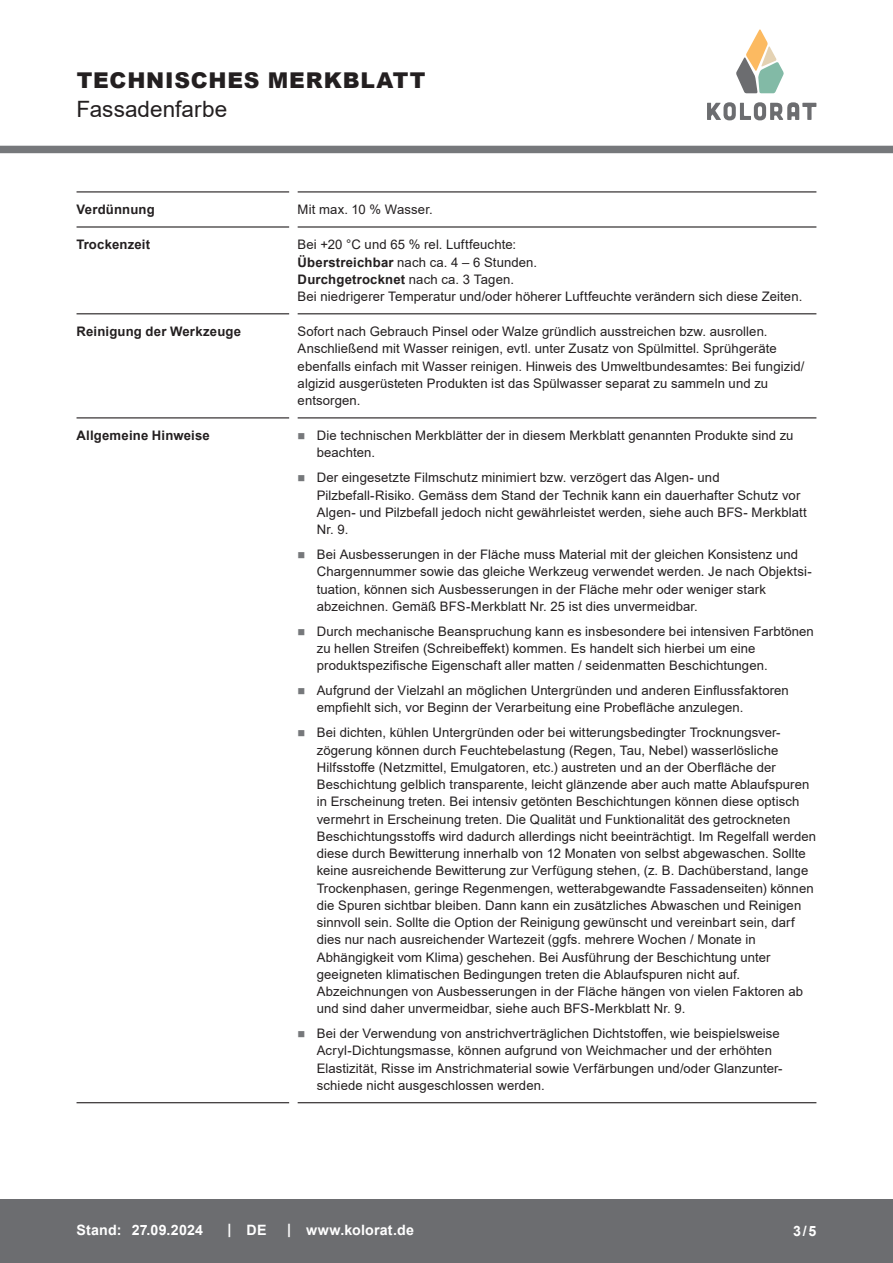
<style>
.page{position:relative;width:893px;height:1263px;background:#fff}
.page>*{position:absolute;margin:0;border:0;box-sizing:border-box;transform-origin:0 0}
.CB_AF_Kopf_Produktname_klein{font:22.5px "Arial";letter-spacing:.005em;color:#231f20}
.CB_AF_Kopf_TM{font:900 21.75px "Arial";letter-spacing:.035em;color:#231f20}
.CB_AF_Fuß_Stand_linksb{font:700 14.25px "Arial";letter-spacing:.01em;color:#fff}
.CB_AF_Text_Standard{font:13.2px/17.2px "Arial";letter-spacing:.01em;color:#231f20}
.CB_AF_Abschnitt_Ueberschrift{font:700 13.2px "Arial";letter-spacing:.015em;color:#231f20}
.s1{font-weight:700}
</style>
<div class="page">
<div style="left:0;top:146px;width:893px;height:7px;background:#76787b"></div>
<div style="left:0;top:1199px;width:893px;height:64px;background:#6c6d70"></div>
<hr style="left:77px;top:191px;width:212px;height:1px;background:#231f20">
<hr style="left:298px;top:191px;width:518px;height:1px;background:#231f20">
<hr style="left:77px;top:226px;width:212px;height:2px;background:#231f20">
<hr style="left:298px;top:226px;width:518px;height:2px;background:#231f20">
<hr style="left:77px;top:313px;width:212px;height:1px;background:#231f20">
<hr style="left:298px;top:313px;width:518px;height:1px;background:#231f20">
<hr style="left:77px;top:417px;width:212px;height:1px;background:#231f20">
<hr style="left:298px;top:417px;width:518px;height:1px;background:#231f20">
<hr style="left:77px;top:1102px;width:212px;height:1px;background:#231f20">
<hr style="left:298px;top:1102px;width:518px;height:1px;background:#231f20">
<svg style="left:707px;top:102px;width:109px;height:18px"></svg>
<svg style="left:736px;top:29px;width:48px;height:64px"></svg>
<p class="CB_AF_Kopf_TM" style="left:77px;top:65px;width:350px">TECHNISCHES MERKBLATT</p>
<p class="CB_AF_Kopf_Produktname_klein" style="left:77px;top:94px;width:152px">Fassadenfarbe</p>
<p class="CB_AF_Abschnitt_Ueberschrift" style="left:77px;top:200px;width:80px">Verdünnung</p>
<p class="CB_AF_Text_Standard" style="left:298px;top:201px;width:136px">Mit max. 10 % Wasser.</p>
<p class="CB_AF_Abschnitt_Ueberschrift" style="left:77px;top:235px;width:75px">Trockenzeit</p>
<p class="CB_AF_Text_Standard" style="left:298px;top:236px;width:506px">Bei +20 °C und 65 % rel. Luftfeuchte:<br><span class="s1">Überstreichbar</span> nach ca. 4 – 6 Stunden.<br><span class="s1">Durchgetrocknet</span> nach ca. 3 Tagen.<br>Bei niedrigerer Temperatur und/oder höherer Luftfeuchte verändern sich diese Zeiten.</p>
<p class="CB_AF_Abschnitt_Ueberschrift" style="left:77px;top:322px;width:166px">Reinigung der Werkzeuge</p>
<p class="CB_AF_Text_Standard" style="left:298px;top:323px;width:508px">Sofort nach Gebrauch Pinsel oder Walze gründlich ausstreichen bzw. ausrollen.<br>Anschließend mit Wasser reinigen, evtl. unter Zusatz von Spülmittel. Sprühgeräte ebenfalls einfach mit Wasser reinigen. Hinweis des Umweltbundesamtes: Bei fungizid/ algizid ausgerüsteten Produkten ist das Spülwasser separat zu sammeln und zu entsorgen.</p>
<p class="CB_AF_Abschnitt_Ueberschrift" style="left:77px;top:426px;width:135px">Allgemeine Hinweise</p>
<p class="CB_AF_Text_Standard" style="left:317px;top:427px;width:478px">Die technischen Merkblätter der in diesem Merkblatt genannten Produkte sind zu beachten.</p>
<p class="CB_AF_Text_Standard" style="left:317px;top:469px;width:492px">Der eingesetzte Filmschutz minimiert bzw. verzögert das Algen- und Pilzbefall-Risiko. Gemäss dem Stand der Technik kann ein dauerhafter Schutz vor Algen- und Pilzbefall jedoch nicht gewährleistet werden, siehe auch BFS- Merkblatt Nr. 9.</p>
<p class="CB_AF_Text_Standard" style="left:317px;top:546px;width:496px">Bei Ausbesserungen in der Fläche muss Material mit der gleichen Konsistenz und Chargennummer sowie das gleiche Werkzeug verwendet werden. Je nach Objektsi&shy;tuation, können sich Ausbesserungen in der Fläche mehr oder weniger stark abzeichnen. Gemäß BFS-Merkblatt Nr. 25 ist dies unvermeidbar.</p>
<p class="CB_AF_Text_Standard" style="left:317px;top:622px;width:499px">Durch mechanische Beanspruchung kann es insbesondere bei intensiven Farbtönen zu hellen Streifen (Schreibeffekt) kommen. Es handelt sich hierbei um eine produktspezifische Eigenschaft aller matten / seidenmatten Beschichtungen.</p>
<p class="CB_AF_Text_Standard" style="left:317px;top:682px;width:474px">Aufgrund der Vielzahl an möglichen Untergründen und anderen Einflussfaktoren empfiehlt sich, vor Beginn der Verarbeitung eine Probefläche anzulegen.</p>
<p class="CB_AF_Text_Standard" style="left:317px;top:724px;width:501px">Bei dichten, kühlen Untergründen oder bei witterungsbedingter Trocknungsver&shy;zögerung können durch Feuchtebelastung (Regen, Tau, Nebel) wasserlösliche Hilfsstoffe (Netzmittel, Emulgatoren, etc.) austreten und an der Oberfläche der Beschichtung gelblich transparente, leicht glänzende aber auch matte Ablaufspuren in Erscheinung treten. Bei intensiv getönten Beschichtungen können diese optisch vermehrt in Erscheinung treten. Die Qualität und Funktionalität des getrockneten Beschichtungsstoffs wird dadurch allerdings nicht beeinträchtigt. Im Regelfall werden diese durch Bewitterung innerhalb von 12 Monaten von selbst abgewaschen. Sollte keine ausreichende Bewitterung zur Verfügung stehen, (z. B. Dachüberstand, lange Trockenphasen, geringe Regenmengen, wetterabgewandte Fassadenseiten) können die Spuren sichtbar bleiben. Dann kann ein zusätzliches Abwaschen und Reinigen sinnvoll sein. Sollte die Option der Reinigung gewünscht und vereinbart sein, darf dies nur nach ausreichender Wartezeit (ggfs. mehrere Wochen / Monate in Abhängigkeit vom Klima) geschehen. Bei Ausführung der Beschichtung unter geeigneten klimatischen Bedingungen treten die Ablaufspuren nicht auf.<br>Abzeichnungen von Ausbesserungen in der Fläche hängen von vielen Faktoren ab und sind daher unvermeidbar, siehe auch BFS-Merkblatt Nr. 9.</p>
<p class="CB_AF_Text_Standard" style="left:317px;top:1025px;width:467px">Bei der Verwendung von anstrichverträglichen Dichtstoffen, wie beispielsweise Acryl-Dichtungsmasse, können aufgrund von Weichmacher und der erhöhten Elastizität, Risse im Anstrichmaterial sowie Verfärbungen und/oder Glanzunter&shy;schiede nicht ausgeschlossen werden.</p>
<p class="CB_AF_Fuß_Stand_linksb" style="left:77px;top:1220px;width:46px">Stand:</p>
<p class="CB_AF_Fuß_Stand_linksb" style="left:132px;top:1220px;width:73px">27.09.2024</p>
<p class="CB_AF_Fuß_Stand_linksb" style="left:228px;top:1219px;width:5px">|</p>
<p class="CB_AF_Fuß_Stand_linksb" style="left:247px;top:1220px;width:21px">DE</p>
<p class="CB_AF_Fuß_Stand_linksb" style="left:287px;top:1219px;width:5px">|</p>
<p class="CB_AF_Fuß_Stand_linksb" style="left:306px;top:1220px;width:109px">www.kolorat.de</p>
<p class="CB_AF_Fuß_Stand_linksb" style="left:793px;top:1221px;width:25px">3/5</p>
</div>
